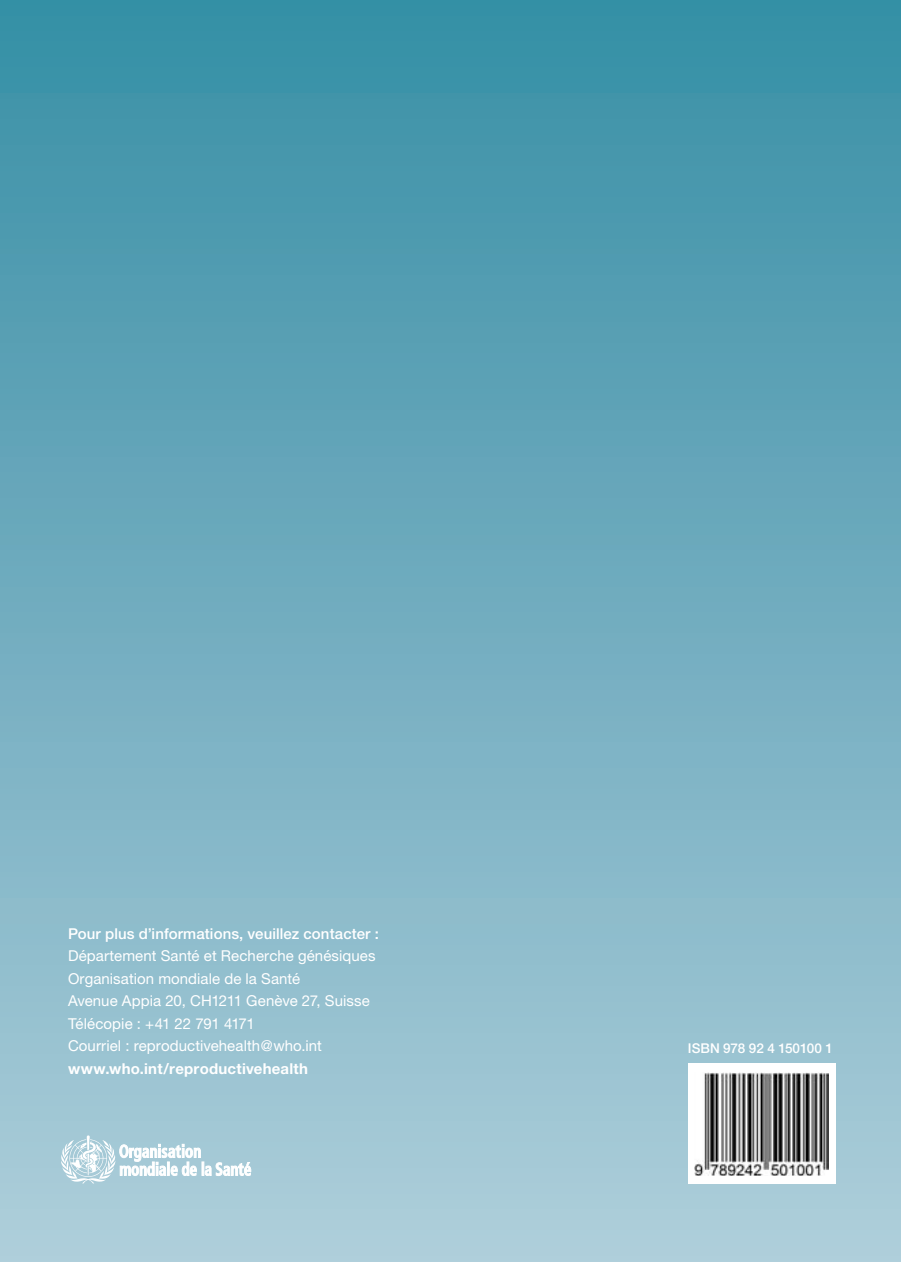
<style>
.page{position:relative;width:901px;height:1262px;background:#fff}
.page>*{position:absolute;margin:0;border:0;box-sizing:border-box;transform-origin:0 0}
.Text_left{font:15px "Helvetica Neue";letter-spacing:.005em;color:#fff}
.Text_left-2{font:500 15px "Helvetica Neue";letter-spacing:.005em;color:#fff}
.Text_left-3{font:700 15px "Helvetica Neue";letter-spacing:.015em;color:#fff}
.Text_left-4{font:500 13.5px "Helvetica Neue";letter-spacing:-.005em;color:#fff}
</style>
<div class="page">
<div style="left:0;top:0;width:901px;height:1261px;background:linear-gradient(to bottom,#378ea5,#afceda)"></div>
<div style="left:688px;top:1063px;width:148px;height:120px;background:#fff"></div>
<img style="left:695px;top:1072px;width:133px;height:103px">
<svg style="left:60px;top:1135px;width:191px;height:48px"></svg>
<p class="Text_left-2" style="left:68px;top:924px;width:312px">Pour plus d’informations, veuillez contacter :</p>
<p class="Text_left" style="left:68px;top:946px;width:309px">Département Santé et Recherche génésiques</p>
<p class="Text_left" style="left:68px;top:969px;width:234px">Organisation mondiale de la Santé</p>
<p class="Text_left" style="left:68px;top:991px;width:303px">Avenue Appia 20, CH1211 Genève 27, Suisse</p>
<p class="Text_left" style="left:68px;top:1014px;width:188px">Télécopie : +41 22 791 4171</p>
<p class="Text_left" style="left:68px;top:1036px;width:256px">Courriel : reproductivehealth@who.int</p>
<p class="Text_left-3" style="left:68px;top:1059px;width:242px">www.who.int/reproductivehealth</p>
<p class="Text_left-4" style="left:688px;top:1039px;width:147px">ISBN 978 92 4 150100 1</p>
</div>
